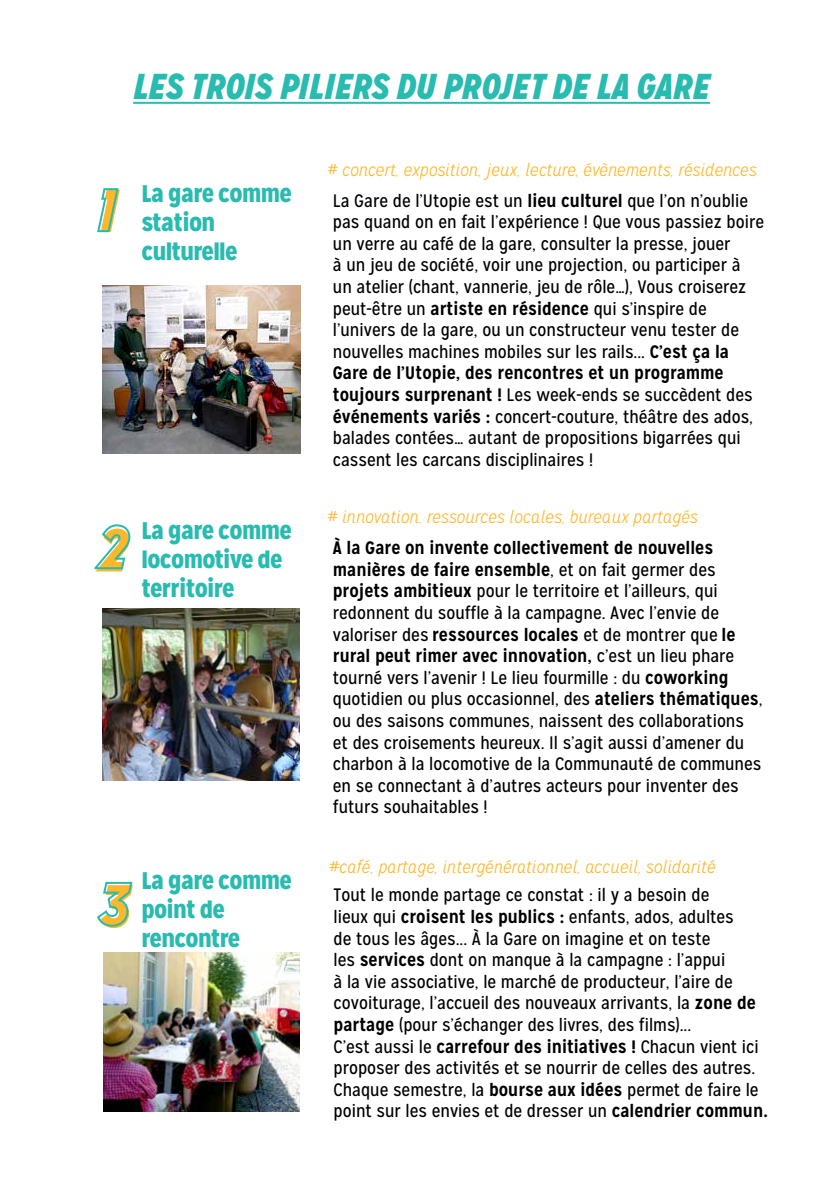
<style>
.page{position:relative;width:840px;height:1191px;background:#fff}
.page>*{position:absolute;margin:0;border:0;box-sizing:border-box;transform-origin:0 0}
.t1{font:italic 900 60px "Mission Gothic";color:#fdb72b}
.t2{font:italic 900 36px "Mission Gothic";color:#28bbb0}
.t3{font:900 24px/28.8px "Mission Gothic";color:#28bbb0}
.t4{font:18px/21.6px "Mission Gothic";color:#000}
.t5{font:italic 300 18px "Mission Gothic";color:#fdb72b}
.s1{font-weight:700}
</style>
<div class="page">
<hr style="left:133px;top:102px;width:576px;height:2px;background:#28bbb0">
<img style="left:102px;top:285px;width:198px;height:169px">
<svg style="left:97px;top:188px;width:22px;height:45px"></svg>
<img style="left:103px;top:953px;width:196px;height:158px">
<svg style="left:97px;top:881px;width:36px;height:46px"></svg>
<svg style="left:94px;top:524px;width:37px;height:46px"></svg>
<img style="left:103px;top:608px;width:197px;height:172px">
<h2 class="t2" style="left:133px;top:63px;width:578px">LES TROIS PILIERS DU PROJET DE LA GARE</h2>
<h1 class="t1" style="left:99px;top:172px;width:19px">1</h1>
<p class="t5" style="left:327px;top:159px;width:431px"># concert, exposition, jeux, lecture, évènements, résidences</p>
<h3 class="t3" style="left:142px;top:179px;width:151px">La gare comme station culturelle</h3>
<p class="t4" style="left:333px;top:190px;width:432px">La Gare de l’Utopie est un <span class="s1">lieu culturel</span> que l’on n’oublie pas quand on en fait l’expérience ! Que vous passiez boire un verre au café de la gare, consulter la presse, jouer<br>à un jeu de société, voir une projection, ou participer à un atelier (chant, vannerie, jeu de rôle…), Vous croiserez peut-être un <span class="s1">artiste en résidence</span> qui s’inspire de l’univers de la gare, ou un constructeur venu tester de nouvelles machines mobiles sur les rails... <span class="s1">C’est ça la Gare de l’Utopie, des rencontres et un programme toujours surprenant !</span> Les week-ends se succèdent des <span class="s1">événements variés :</span> concert-couture, théâtre des ados, balades contées… autant de propositions bigarrées qui cassent les carcans disciplinaires !</p>
<h1 class="t1" style="left:98px;top:511px;width:31px">2</h1>
<h3 class="t3" style="left:142px;top:516px;width:151px">La gare comme locomotive de territoire</h3>
<p class="t5" style="left:326px;top:506px;width:372px"># innovation, ressources locales, bureaux partagés</p>
<p class="t4" style="left:333px;top:537px;width:431px"><span class="s1">À la Gare on invente collectivement de nouvelles manières de faire ensemble</span>, et on fait germer des <span class="s1">projets ambitieux</span> pour le territoire et l’ailleurs, qui redonnent du souffle à la campagne. Avec l’envie de valoriser des <span class="s1">ressources locales</span> et de montrer que <span class="s1">le rural peut rimer avec innovation,</span> c’est un lieu phare tourné vers l’avenir ! Le lieu fourmille : du <span class="s1">coworking </span>quotidien ou plus occasionnel, des <span class="s1">ateliers thématiques</span>, ou des saisons communes, naissent des collaborations et des croisements heureux. Il s’agit aussi d’amener du charbon à la locomotive de la Communauté de communes en se connectant à d’autres acteurs pour inventer des futurs souhaitables !</p>
<h1 class="t1" style="left:100px;top:867px;width:30px">3</h1>
<h3 class="t3" style="left:142px;top:866px;width:151px">La gare comme point de rencontre</h3>
<p class="t5" style="left:328px;top:856px;width:388px">#café, partage, intergénérationnel, accueil, solidarité</p>
<p class="t4" style="left:333px;top:884px;width:435px">Tout le monde partage ce constat : il y a besoin de<br>lieux qui <span class="s1">croisent les publics :</span> enfants, ados, adultes<br>de tous les âges... À la Gare on imagine et on teste<br>les <span class="s1">services</span> dont on manque à la campagne : l’appui<br>à la vie associative, le marché de producteur, l’aire de covoiturage, l’accueil des nouveaux arrivants, la <span class="s1">zone de partage</span> (pour s’échanger des livres, des films)...<br>C’est aussi le <span class="s1">carrefour des initiatives !</span> Chacun vient ici proposer des activités et se nourrir de celles des autres.<br>Chaque semestre, la <span class="s1">bourse aux idées</span> permet de faire le point sur les envies et de dresser un <span class="s1">calendrier commun.</span></p>
</div>
